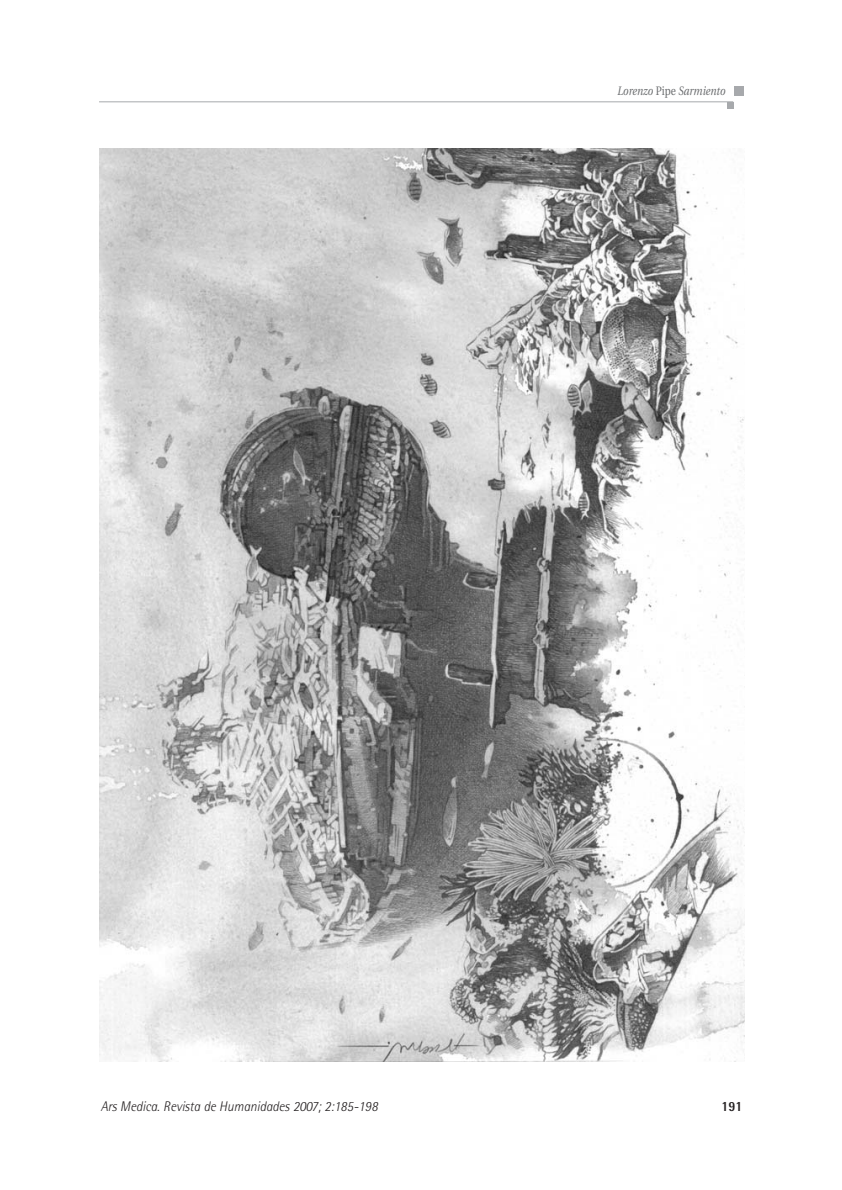
<style>
.page{position:relative;width:842px;height:1190px;background:#fff}
.page>*{position:absolute;margin:0;border:0;box-sizing:border-box;transform-origin:0 0}
.t1{font:italic 300 14px "Rotis Semi Sans";color:#231f20;scale:.95 1}
.t2{font:800 14px "Rotis Semi Sans";color:#231f20;scale:.9 1}
.t3{font:italic 12.25px "Utopia";color:#6c6e70;scale:.82 1}
.s1{font-style:normal}
</style>
<div class="page">
<hr style="left:99px;top:102px;width:634px;height:1px;background:#a7a9ac">
<div style="left:734px;top:86px;width:10px;height:10px;background:#a7a9ac"></div>
<svg style="left:728px;top:102px;width:6px;height:6px"></svg>
<img style="left:99px;top:149px;width:645px;height:913px">
<p class="t3" style="left:617px;top:86px;width:133px">Lorenzo <span class="s1">Pipe</span> Sarmiento</p>
<p class="t1" style="left:101px;top:1102px;width:293px">Ars Medica. Revista de Humanidades 2007; 2:185-198</p>
<p class="t2" style="left:721px;top:1102px;width:25px">191</p>
</div>
